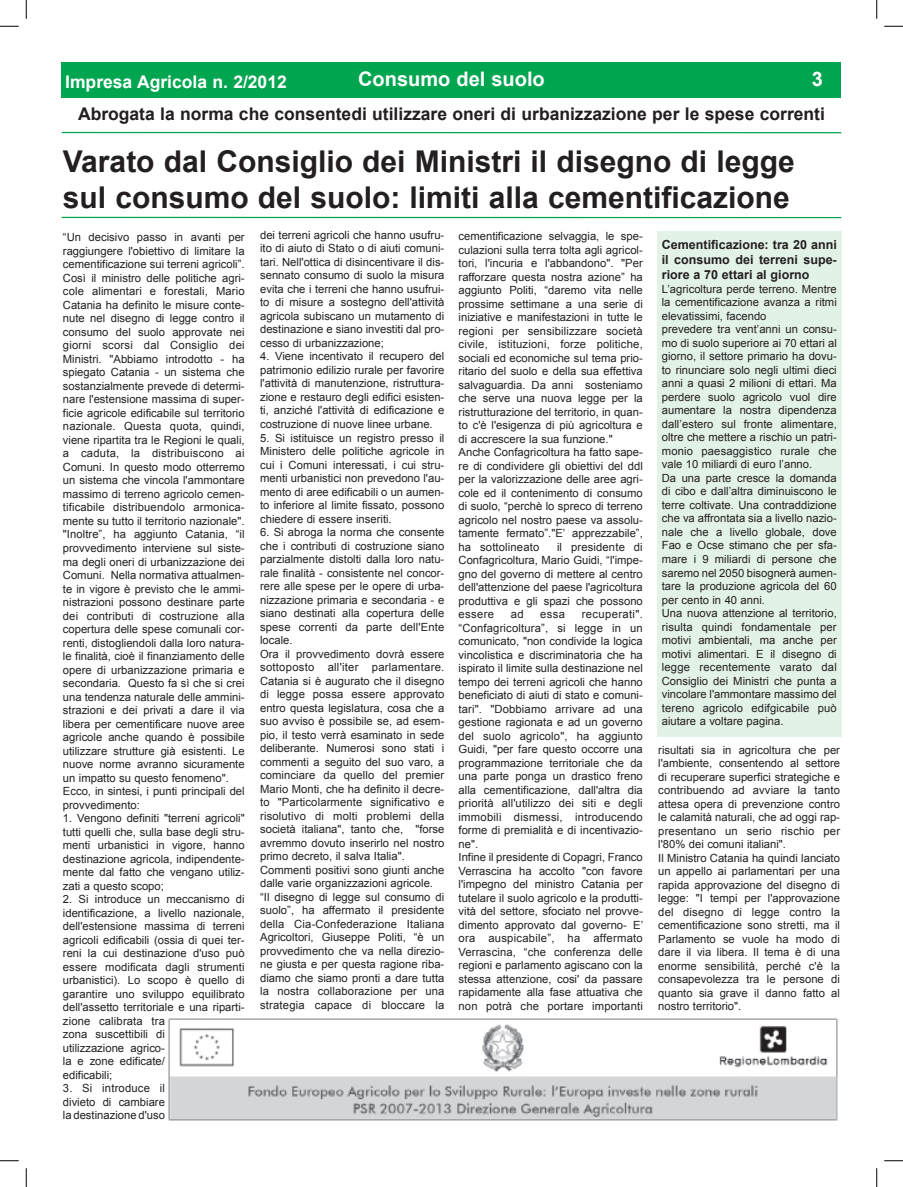
<style>
.page{position:relative;width:903px;height:1187px;background:#fff}
.page>*{position:absolute;margin:0;border:0;box-sizing:border-box;transform-origin:0 0}
.t1{font:700 30px/36px "Arial";color:#231f20}
.t2{font:700 20px "Arial";color:#fff}
.t3{font:700 17.5px "Arial";color:#231f20}
.t4{font:700 17.5px "Arial";color:#fff}
.t5{font:700 12.5px/15px "Arial";color:#231f20;text-align:justify}
.t6{font:11.25px/13.5px "Arial";color:#231f20}
</style>
<div class="page">
<div style="left:62px;top:62px;width:779px;height:36px;background:#00a54f"></div>
<img style="left:168px;top:1018px;width:670px;height:103px">
<hr style="left:62px;top:132px;width:779px;height:1px;background:#00a54f">
<hr style="left:62px;top:217px;width:779px;height:1px;background:#00a54f">
<div style="left:657px;top:232px;width:185px;height:505px;background:#e3f2e7"></div>
<svg style="left:0;top:25px;width:19px;height:2px"></svg>
<svg style="left:884px;top:25px;width:19px;height:2px"></svg>
<svg style="left:0;top:1160px;width:19px;height:1px"></svg>
<svg style="left:884px;top:1160px;width:19px;height:1px"></svg>
<svg style="left:25px;top:0;width:2px;height:19px"></svg>
<svg style="left:25px;top:1168px;width:2px;height:18px"></svg>
<svg style="left:876px;top:0;width:1px;height:19px"></svg>
<svg style="left:876px;top:1168px;width:1px;height:18px"></svg>
<h2 class="t2" style="left:358px;top:66px;width:188px">Consumo del suolo</h2>
<h3 class="t4" style="left:65px;top:70px;width:223px">Impresa Agricola n. 2/2012</h3>
<h2 class="t2" style="left:812px;top:66px;width:13px">3</h2>
<h3 class="t3" style="left:78px;top:102px;width:748px">Abrogata la norma che consentedi utilizzare oneri di urbanizzazione per le spese correnti</h3>
<h1 class="t1" style="left:63px;top:144px;width:733px">Varato dal Consiglio dei Ministri il disegno di legge sul consumo del suolo: limiti alla cementificazione</h1>
<p class="t6" style="left:63px;top:231px;width:183px">“Un decisivo passo in avanti per raggiungere l'obiettivo di limitare la cementificazione sui terreni agricoli”.<br>Così il ministro delle politiche agri&shy;cole alimentari e forestali, Mario Catania ha definito le misure conte&shy;nute nel disegno di legge contro il consumo del suolo approvate nei giorni scorsi dal Consiglio dei Ministri. "Abbiamo introdotto - ha spiegato Catania - un sistema che sostanzialmente prevede di determi&shy;nare l'estensione massima di super&shy;ficie agricole edificabile sul territorio nazionale. Questa quota, quindi, viene ripartita tra le Regioni le quali, a caduta, la distribuiscono ai Comuni. In questo modo otterremo un sistema che vincola l'ammontare massimo di terreno agricolo cemen&shy;tificabile distribuendolo armonica&shy;mente su tutto il territorio nazionale". "Inoltre”, ha aggiunto Catania, “il provvedimento interviene sul siste&shy;ma degli oneri di urbanizzazione dei Comuni. Nella normativa attualmen&shy;te in vigore è previsto che le ammi&shy;nistrazioni possono destinare parte dei contributi di costruzione alla copertura delle spese comunali cor&shy;renti, distogliendoli dalla loro natura&shy;le finalità, cioè il finanziamento delle opere di urbanizzazione primaria e secondaria. Questo fa sì che si crei una tendenza naturale delle ammini&shy;strazioni e dei privati a dare il via libera per cementificare nuove aree agricole anche quando è possibile utilizzare strutture già esistenti. Le nuove norme avranno sicuramente un impatto su questo fenomeno".<br>Ecco, in sintesi, i punti principali del provvedimento:</p>
<p class="t6" style="left:63px;top:811px;width:183px;text-align:justify">1. Vengono definiti "terreni agricoli" tutti quelli che, sulla base degli stru&shy;menti urbanistici in vigore, hanno destinazione agricola, indipendente&shy;mente dal fatto che vengano utiliz&shy;zati a questo scopo;</p>
<p class="t6" style="left:63px;top:892px;width:183px">2. Si introduce un meccanismo di identificazione, a livello nazionale, dell'estensione massima di terreni agricoli edificabili (ossia di quei ter&shy;reni la cui destinazione d'uso può essere modificata dagli strumenti urbanistici). Lo scopo è quello di garantire uno sviluppo equilibrato dell'assetto territoriale e una riparti&shy;zione calibrata tra<br>zona suscettibili di<br>utilizzazione agrico-<br>la e zone edificate/<br>edificabili;</p>
<p class="t6" style="left:63px;top:1081px;width:104px;text-align:justify">3. Si introduce il divieto di cambiare la destinazione d'uso</p>
<p class="t6" style="left:260px;top:228px;width:186px;text-align:justify">dei terreni agricoli che hanno usufru&shy;ito di aiuto di Stato o di aiuti comuni&shy;tari. Nell'ottica di disincentivare il dis&shy;sennato consumo di suolo la misura evita che i terreni che hanno usufrui&shy;to di misure a sostegno dell'attività agricola subiscano un mutamento di destinazione e siano investiti dal pro&shy;cesso di urbanizzazione;</p>
<p class="t6" style="left:260px;top:350px;width:186px;text-align:justify">4. Viene incentivato il recupero del patrimonio edilizio rurale per favorire l'attività di manutenzione, ristruttura&shy;zione e restauro degli edifici esisten&shy;ti, anziché l'attività di edificazione e costruzione di nuove linee urbane.</p>
<p class="t6" style="left:260px;top:431px;width:186px;text-align:justify">5. Si istituisce un registro presso il Ministero delle politiche agricole in cui i Comuni interessati, i cui stru&shy;menti urbanistici non prevedono l'au&shy;mento di aree edificabili o un aumen&shy;to inferiore al limite fissato, possono chiedere di essere inseriti.</p>
<p class="t6" style="left:260px;top:525px;width:186px">6. Si abroga la norma che consente che i contributi di costruzione siano parzialmente distolti dalla loro natu&shy;rale finalità - consistente nel concor&shy;rere alle spese per le opere di urba&shy;nizzazione primaria e secondaria - e siano destinati alla copertura delle spese correnti da parte dell'Ente locale.<br>Ora il provvedimento dovrà essere sottoposto all'iter parlamentare.<br>Catania si è augurato che il disegno di legge possa essere approvato entro questa legislatura, cosa che a suo avviso è possibile se, ad esem&shy;pio, il testo verrà esaminato in sede deliberante. Numerosi sono stati i commenti a seguito del suo varo, a cominciare da quello del premier Mario Monti, che ha definito il decre&shy;to "Particolarmente significativo e risolutivo di molti problemi della società italiana", tanto che, "forse avremmo dovuto inserirlo nel nostro primo decreto, il salva Italia".<br>Commenti positivi sono giunti anche dalle varie organizzazioni agricole. “Il disegno di legge sul consumo di suolo”, ha affermato il presidente della Cia-Confederazione Italiana Agricoltori, Giuseppe Politi, “è un provvedimento che va nella direzio&shy;ne giusta e per questa ragione riba&shy;diamo che siamo pronti a dare tutta la nostra collaborazione per una strategia capace di bloccare la</p>
<p class="t6" style="left:459px;top:229px;width:186px">cementificazione selvaggia, le spe&shy;culazioni sulla terra tolta agli agricol&shy;tori, l'incuria e l'abbandono". "Per rafforzare questa nostra azione” ha aggiunto Politi, “daremo vita nelle prossime settimane a una serie di iniziative e manifestazioni in tutte le regioni per sensibilizzare società civile, istituzioni, forze politiche, sociali ed economiche sul tema prio&shy;ritario del suolo e della sua effettiva salvaguardia. Da anni sosteniamo che serve una nuova legge per la ristrutturazione del territorio, in quan&shy;to c'è l'esigenza di più agricoltura e di accrescere la sua funzione." Anche Confagricoltura ha fatto sape&shy;re di condividere gli obiettivi del ddl per la valorizzazione delle aree agri&shy;cole ed il contenimento di consumo di suolo, “perchè lo spreco di terreno agricolo nel nostro paese va assolu&shy;tamente fermato”."E’ apprezzabile”, ha sottolineato</p>
<p class="t6" style="left:459px;top:540px;width:186px;text-align:justify;text-indent:98px">il presidente di Confagricoltura, Mario Guidi, “l'impe&shy;gno del governo di mettere al centro dell'attenzione del paese l'agricoltura produttiva e gli spazi che possono essere</p>
<p class="t6" style="left:459px;top:607px;width:186px;text-indent:123px">recuperati". “Confagricoltura”, si legge in un comunicato, "non condivide la logica vincolistica e discriminatoria che ha ispirato il limite sulla destinazione nel tempo dei terreni agricoli che hanno beneficiato di aiuti di stato e comuni&shy;tari". "Dobbiamo arrivare ad una gestione ragionata e ad un governo del suolo agricolo", ha aggiunto Guidi, "per fare questo occorre una programmazione territoriale che da una parte ponga un drastico freno alla cementificazione, dall'altra dia priorità all'utilizzo dei siti e degli immobili dismessi, introducendo forme di premialità e di incentivazio&shy;ne".<br>Infine il presidente di Copagri, Franco Verrascina ha accolto "con favore l'impegno del ministro Catania per tutelare il suolo agricolo e la produtti&shy;vità del settore, sfociato nel provve&shy;dimento approvato dal governo- E’ ora auspicabile”, ha affermato Verrascina, “che conferenza delle regioni e parlamento agiscano con la stessa attenzione, cosi' da passare rapidamente alla fase attuativa che non potrà che portare importanti</p>
<p class="t6" style="left:511px;top:607px;width:14px">ad</p>
<p class="t6" style="left:540px;top:607px;width:26px">essa</p>
<p class="t5" style="left:662px;top:238px;width:176px">Cementificazione: tra 20 anni il consumo dei terreni supe&shy;riore a 70 ettari al giorno</p>
<p class="t6" style="left:662px;top:282px;width:177px">L’agricoltura perde terreno. Mentre la cementificazione avanza a ritmi elevatissimi, facendo<br>prevedere tra vent’anni un consu&shy;mo di suolo superiore ai 70 ettari al giorno, il settore primario ha dovu&shy;to rinunciare solo negli ultimi dieci anni a quasi 2 milioni di ettari. Ma perdere suolo agricolo vuol dire aumentare la nostra dipendenza dall’estero sul fronte alimentare, oltre che mettere a rischio un patri&shy;monio paesaggistico rurale che vale 10 miliardi di euro l’anno.<br>Da una parte cresce la domanda di cibo e dall’altra diminuiscono le terre coltivate. Una contraddizione che va affrontata sia a livello nazio&shy;nale che a livello globale, dove Fao e Ocse stimano che per sfa&shy;mare i 9 miliardi di persone che saremo nel 2050 bisognerà aumen&shy;tare la produzione agricola del 60 per cento in 40 anni.<br>Una nuova attenzione al territorio, risulta quindi fondamentale per motivi ambientali, ma anche per motivi alimentari. E il disegno di legge recentemente varato dal Consiglio dei Ministri che punta a vincolare l'ammontare massimo del tereno agricolo edifgicabile può aiutare a voltare pagina.</p>
<p class="t6" style="left:658px;top:743px;width:183px">risultati sia in agricoltura che per l'ambiente, consentendo al settore di recuperare superfici strategiche e contribuendo ad avviare la tanto attesa opera di prevenzione contro le calamità naturali, che ad oggi rap&shy;presentano un serio rischio per l'80% dei comuni italiani".<br>Il Ministro Catania ha quindi lanciato un appello ai parlamentari per una rapida approvazione del disegno di legge: "I tempi per l'approvazione del disegno di legge contro la cementificazione sono stretti, ma il Parlamento se vuole ha modo di dare il via libera. Il tema è di una enorme sensibilità, perché c'è la consapevolezza tra le persone di quanto sia grave il danno fatto al nostro territorio".</p>
</div>
